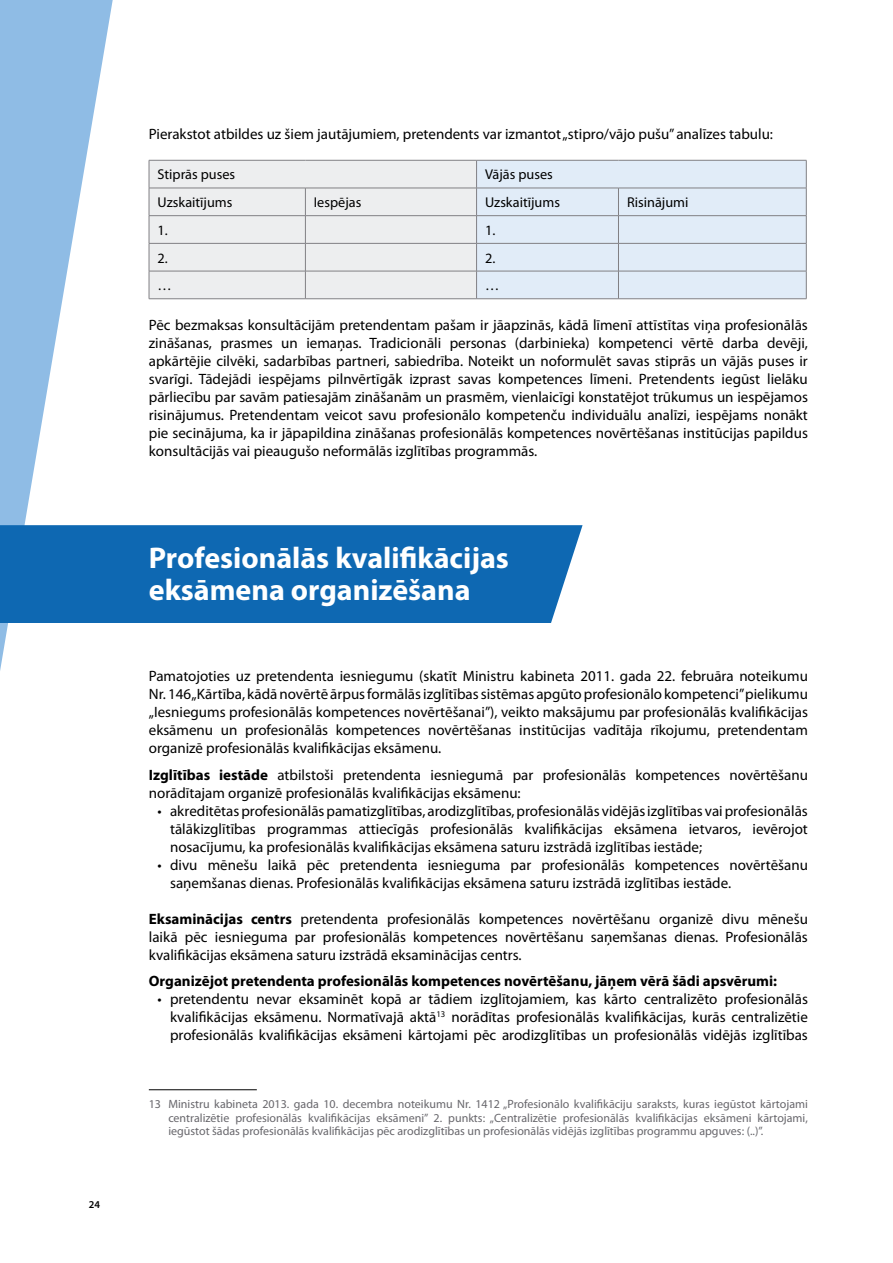
<style>
.page{position:relative;width:893px;height:1263px;background:#fff}
.page>*{position:absolute;margin:0;border:0;box-sizing:border-box;transform-origin:0 0}
.t1{font:700 30px/31.5px "Myriad Pro";color:#fff}
.t2{font:15px/18px "Myriad Pro";color:#000;text-align:justify}
.t3{font:700 15px "Myriad Pro";color:#000}
.t4{font:14.25px "Myriad Pro";color:#000}
.t5{font:12px/13.8px "Myriad Pro";color:#68676c;text-align:justify}
.t6{font:600 10.5px "Myriad Pro";color:#000}
.s1{font-weight:700}
</style>
<div class="page">
<svg style="left:0;top:0;width:113px;height:671px;fill:#8fbce5"></svg>
<div style="left:0;top:525px;width:583px;height:98px;background:#0e68b2"></div>
<div style="left:150px;top:161px;width:326px;height:137px;background:#edeeef"></div>
<div style="left:477px;top:161px;width:329px;height:137px;background:#e1ecf8"></div>
<hr style="left:149px;top:160px;width:156px;height:1px;background:#818084">
<hr style="left:305px;top:160px;width:172px;height:1px;background:#818084">
<hr style="left:477px;top:160px;width:141px;height:1px;background:#818084">
<hr style="left:618px;top:160px;width:188px;height:1px;background:#818084">
<hr style="left:149px;top:188px;width:156px;height:1px;background:#818084">
<hr style="left:305px;top:188px;width:172px;height:1px;background:#818084">
<hr style="left:477px;top:188px;width:141px;height:1px;background:#818084">
<hr style="left:618px;top:188px;width:188px;height:1px;background:#818084">
<hr style="left:149px;top:215px;width:156px;height:1px;background:#818084">
<hr style="left:305px;top:215px;width:172px;height:1px;background:#818084">
<hr style="left:477px;top:215px;width:141px;height:1px;background:#818084">
<hr style="left:618px;top:215px;width:188px;height:1px;background:#818084">
<hr style="left:149px;top:243px;width:156px;height:1px;background:#818084">
<hr style="left:305px;top:243px;width:172px;height:1px;background:#818084">
<hr style="left:477px;top:243px;width:141px;height:1px;background:#818084">
<hr style="left:618px;top:243px;width:188px;height:1px;background:#818084">
<hr style="left:149px;top:271px;width:156px;height:1px;background:#818084">
<svg style="left:149px;top:160px;width:1px;height:138px"></svg>
<hr style="left:305px;top:271px;width:172px;height:1px;background:#818084">
<svg style="left:305px;top:188px;width:1px;height:110px"></svg>
<hr style="left:477px;top:271px;width:141px;height:1px;background:#818084">
<svg style="left:476px;top:160px;width:1px;height:138px"></svg>
<hr style="left:618px;top:271px;width:188px;height:1px;background:#818084">
<svg style="left:618px;top:188px;width:1px;height:110px"></svg>
<svg style="left:806px;top:160px;width:1px;height:139px"></svg>
<hr style="left:149px;top:298px;width:156px;height:1px;background:#818084">
<hr style="left:305px;top:298px;width:172px;height:1px;background:#818084">
<hr style="left:477px;top:298px;width:141px;height:1px;background:#818084">
<hr style="left:618px;top:298px;width:188px;height:1px;background:#818084">
<hr style="left:149px;top:1089px;width:108px;height:1px;background:#000">
<p class="t6" style="left:89px;top:1199px;width:13px">24</p>
<p class="t2" style="left:149px;top:125px;width:626px">Pierakstot atbildes uz šiem jautājumiem, pretendents var izmantot „stipro/vājo pušu” analīzes tabulu:</p>
<p class="t4" style="left:158px;top:166px;width:79px">Stiprās puses</p>
<p class="t4" style="left:485px;top:166px;width:69px">Vājās puses</p>
<p class="t4" style="left:158px;top:194px;width:76px">Uzskaitījums</p>
<p class="t4" style="left:314px;top:194px;width:49px">Iespējas</p>
<p class="t4" style="left:485px;top:194px;width:76px">Uzskaitījums</p>
<p class="t4" style="left:627px;top:194px;width:63px">Risinājumi</p>
<p class="t4" style="left:158px;top:221px;width:12px">1.</p>
<p class="t4" style="left:485px;top:221px;width:12px">1.</p>
<p class="t4" style="left:158px;top:249px;width:12px">2.</p>
<p class="t4" style="left:485px;top:249px;width:12px">2.</p>
<p class="t4" style="left:158px;top:277px;width:16px">…</p>
<p class="t4" style="left:485px;top:277px;width:16px">…</p>
<p class="t2" style="left:149px;top:315px;width:661px">Pēc bezmaksas konsultācijām pretendentam pašam ir jāapzinās, kādā līmenī attīstītas viņa profesionālās zināšanas, prasmes un iemaņas. Tradicionāli personas (darbinieka) kompetenci vērtē darba devēji, apkārtējie cilvēki, sadarbības partneri, sabiedrība. Noteikt un noformulēt savas stiprās un vājās puses ir svarīgi. Tādejādi iespējams pilnvērtīgāk izprast savas kompetences līmeni. Pretendents iegūst lielāku pārliecību par savām patiesajām zināšanām un prasmēm, vienlaicīgi konstatējot trūkumus un iespējamos risinājumus. Pretendentam veicot savu profesionālo kompetenču individuālu analīzi, iespējams nonākt pie secinājuma, ka ir jāpapildina zināšanas profesionālās kompetences novērtēšanas institūcijas papildus konsultācijās vai pieaugušo neformālās izglītības programmās.</p>
<h1 class="t1" style="left:149px;top:541px;width:362px">Profesionālās kvalifikācijas eksāmena organizēšana</h1>
<p class="t2" style="left:149px;top:667px;width:661px">Pamatojoties uz pretendenta iesniegumu (skatīt Ministru kabineta 2011. gada 22. februāra noteikumu Nr. 146 „Kārtība, kādā novērtē ārpus formālās izglītības sistēmas apgūto profesionālo kompetenci” pielikumu „Iesniegums profesionālās kompetences novērtēšanai”), veikto maksājumu par profesionālās kvalifikācijas eksāmenu un profesionālās kompetences novērtēšanas institūcijas vadītāja rīkojumu, pretendentam organizē profesionālās kvalifikācijas eksāmenu.</p>
<p class="t2" style="left:149px;top:765px;width:661px"><span class="s1">Izglītības iestāde</span> atbilstoši pretendenta iesniegumā par profesionālās kompetences novērtēšanu norādītajam organizē profesionālās kvalifikācijas eksāmenu:</p>
<p class="t2" style="left:170px;top:801px;width:639px;text-indent:-13px">• akreditētas profesionālās pamatizglītības, arodizglītības, profesionālās vidējās izglītības vai profesionālās tālākizglītības programmas attiecīgās profesionālās kvalifikācijas eksāmena ietvaros, ievērojot nosacījumu, ka profesionālās kvalifikācijas eksāmena saturu izstrādā izglītības iestāde;</p>
<p class="t2" style="left:170px;top:855px;width:639px;text-indent:-13px">• divu mēnešu laikā pēc pretendenta iesnieguma par profesionālās kompetences novērtēšanu saņemšanas dienas. Profesionālās kvalifikācijas eksāmena saturu izstrādā izglītības iestāde.</p>
<p class="t2" style="left:149px;top:909px;width:661px"><span class="s1">Eksaminācijas centrs</span> pretendenta profesionālās kompetences novērtēšanu organizē divu mēnešu laikā pēc iesnieguma par profesionālās kompetences novērtēšanu saņemšanas dienas. Profesionālās kvalifikācijas eksāmena saturu izstrādā eksaminācijas centrs.</p>
<p class="t3" style="left:149px;top:971px;width:630px">Organizējot pretendenta profesionālās kompetences novērtēšanu, jāņem vērā šādi apsvērumi:</p>
<p class="t2" style="left:170px;top:990px;width:639px;text-indent:-13px">• pretendentu nevar eksaminēt kopā ar tādiem izglītojamiem, kas kārto centralizēto profesionālās kvalifikācijas eksāmenu. Normatīvajā aktā<sup>13</sup> norādītas profesionālās kvalifikācijas, kurās centralizētie profesionālās kvalifikācijas eksāmeni kārtojami pēc arodizglītības un profesionālās vidējās izglītības</p>
<p class="t5" style="left:168px;top:1097px;width:641px;text-indent:-20px">13 Ministru kabineta 2013. gada 10. decembra noteikumu Nr. 1412 „Profesionālo kvalifikāciju saraksts, kuras iegūstot kārtojami centralizētie profesionālās kvalifikācijas eksāmeni” 2. punkts: „Centralizētie profesionālās kvalifikācijas eksāmeni kārtojami, iegūstot šādas profesionālās kvalifikācijas pēc arodizglītības un profesionālās vidējās izglītības programmu apguves: (..)”.</p>
</div>
